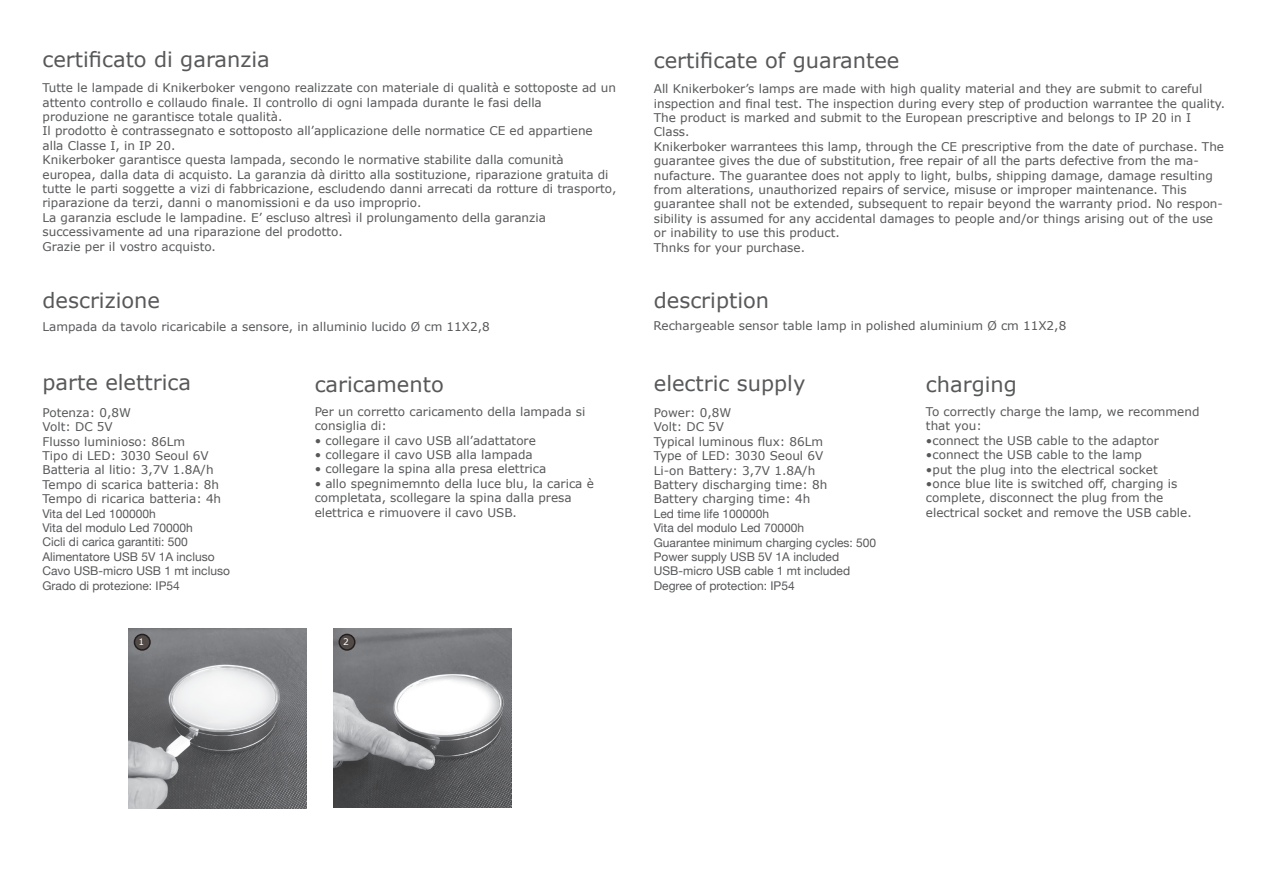
<style>
.page{position:relative;width:1263px;height:893px;background:#fff}
.page>*{position:absolute;margin:0;border:0;box-sizing:border-box;transform-origin:0 0}
.t1{font:21px "Verdana";color:#57585a}
.t2{font:12px/14.4px "Verdana";color:#57585a}
.t3{font:12px/14.4px "Helvetica Neue";color:#57585a}
.t4{font:9px "Verdana";color:#fff}
</style>
<div class="page">
<img style="left:128px;top:629px;width:178px;height:179px">
<img style="left:333px;top:629px;width:179px;height:178px">
<div style="left:134px;top:634px;width:16px;height:16px;background:#524a47;border-radius:50%"></div>
<div style="left:134px;top:634px;width:17px;height:17px;border:2px solid #231f20;border-radius:50%"></div>
<div style="left:339px;top:634px;width:16px;height:16px;background:#524a47;border-radius:50%"></div>
<div style="left:338px;top:634px;width:17px;height:17px;border:2px solid #231f20;border-radius:50%"></div>
<h1 class="t1" style="left:43px;top:45px;width:229px">certificato di garanzia</h1>
<p class="t2" style="left:43px;top:80px;width:575px">Tutte le lampade di Knikerboker vengono realizzate con materiale di qualità e sottoposte ad un attento controllo e collaudo finale. Il controllo di ogni lampada durante le fasi della<br>produzione ne garantisce totale qualità.<br>Il prodotto è contrassegnato e sottoposto all’applicazione delle normatice CE ed appartiene alla Classe I, in IP 20.<br>Knikerboker garantisce questa lampada, secondo le normative stabilite dalla comunità europea, dalla data di acquisto. La garanzia dà diritto alla sostituzione, riparazione gratuita di tutte le parti soggette a vizi di fabbricazione, escludendo danni arrecati da rotture di trasporto, riparazione da terzi, danni o manomissioni e da uso improprio.<br>La garanzia esclude le lampadine. E’ escluso altresì il prolungamento della garanzia successivamente ad una riparazione del prodotto.<br>Grazie per il vostro acquisto.</p>
<h1 class="t1" style="left:654px;top:46px;width:247px">certificate of guarantee</h1>
<p class="t2" style="left:654px;top:81px;width:573px">All Knikerboker’s lamps are made with high quality material and they are submit to careful inspection and final test. The inspection during every step of production warrantee the quality.<br>The product is marked and submit to the European prescriptive and belongs to IP 20 in I Class.<br>Knikerboker warrantees this lamp, through the CE prescriptive from the date of purchase. The guarantee gives the due of substitution, free repair of all the parts defective from the ma&shy;nufacture. The guarantee does not apply to light, bulbs, shipping damage, damage resulting from alterations, unauthorized repairs of service, misuse or improper maintenance. This guarantee shall not be extended, subsequent to repair beyond the warranty priod. No respon&shy;sibility is assumed for any accidental damages to people and/or things arising out of the use or inability to use this product.<br>Thnks for your purchase.</p>
<h1 class="t1" style="left:43px;top:285px;width:119px">descrizione</h1>
<h1 class="t1" style="left:654px;top:285px;width:117px">description</h1>
<p class="t2" style="left:43px;top:319px;width:449px">Lampada da tavolo ricaricabile a sensore, in alluminio lucido Ø cm 11X2,8</p>
<p class="t2" style="left:653px;top:318px;width:414px">Rechargeable sensor table lamp in polished aluminium Ø cm 11X2,8</p>
<h1 class="t1" style="left:43px;top:368px;width:150px">parte elettrica</h1>
<h1 class="t1" style="left:315px;top:370px;width:131px">caricamento</h1>
<h1 class="t1" style="left:654px;top:368px;width:153px">electric supply</h1>
<h1 class="t1" style="left:926px;top:370px;width:93px">charging</h1>
<p class="t2" style="left:43px;top:405px;width:180px">Potenza: 0,8W<br>Volt: DC 5V<br>Flusso luminioso: 86Lm<br>Tipo di LED: 3030 Seoul 6V<br>Batteria al litio: 3,7V 1.8A/h<br>Tempo di scarica batteria: 8h<br>Tempo di ricarica batteria: 4h</p>
<p class="t3" style="left:43px;top:507px;width:189px">Vita del Led 100000h<br>Vita del modulo Led 70000h<br>Cicli di carica garantiti: 500<br>Alimentatore USB 5V 1A incluso<br>Cavo USB-micro USB 1 mt incluso<br>Grado di protezione: IP54</p>
<p class="t2" style="left:315px;top:404px;width:272px">Per un corretto caricamento della lampada si consiglia di:</p>
<p class="t2" style="left:315px;top:433px;width:223px">• collegare il cavo USB all’adattatore</p>
<p class="t2" style="left:315px;top:447px;width:220px">• collegare il cavo USB alla lampada</p>
<p class="t2" style="left:315px;top:462px;width:233px">• collegare la spina alla presa elettrica</p>
<p class="t2" style="left:315px;top:476px;width:281px">• allo spegnimemnto della luce blu, la carica è completata, scollegare la spina dalla presa elettrica e rimuovere il cavo USB.</p>
<p class="t2" style="left:654px;top:405px;width:175px">Power: 0,8W<br>Volt: DC 5V<br>Typical luminous flux: 86Lm<br>Type of LED: 3030 Seoul 6V<br>Li-on Battery: 3,7V 1.8A/h<br>Battery discharging time: 8h<br>Battery charging time: 4h</p>
<p class="t3" style="left:654px;top:507px;width:224px">Led time life 100000h<br>Vita del modulo Led 70000h<br>Guarantee minimum charging cycles: 500<br>Power supply USB 5V 1A included<br>USB-micro USB cable 1 mt included<br>Degree of protection: IP54</p>
<p class="t2" style="left:926px;top:404px;width:275px">To correctly charge the lamp, we recommend that you:</p>
<p class="t2" style="left:926px;top:433px;width:234px">•connect the USB cable to the adaptor</p>
<p class="t2" style="left:926px;top:447px;width:217px">•connect the USB cable to the lamp</p>
<p class="t2" style="left:926px;top:462px;width:233px">•put the plug into the electrical socket</p>
<p class="t2" style="left:926px;top:476px;width:267px">•once blue lite is switched off, charging is complete, disconnect the plug from the electrical socket and remove the USB cable.</p>
<p class="t4" style="left:138px;top:635px;width:7px">1</p>
<p class="t4" style="left:343px;top:635px;width:7px">2</p>
</div>
